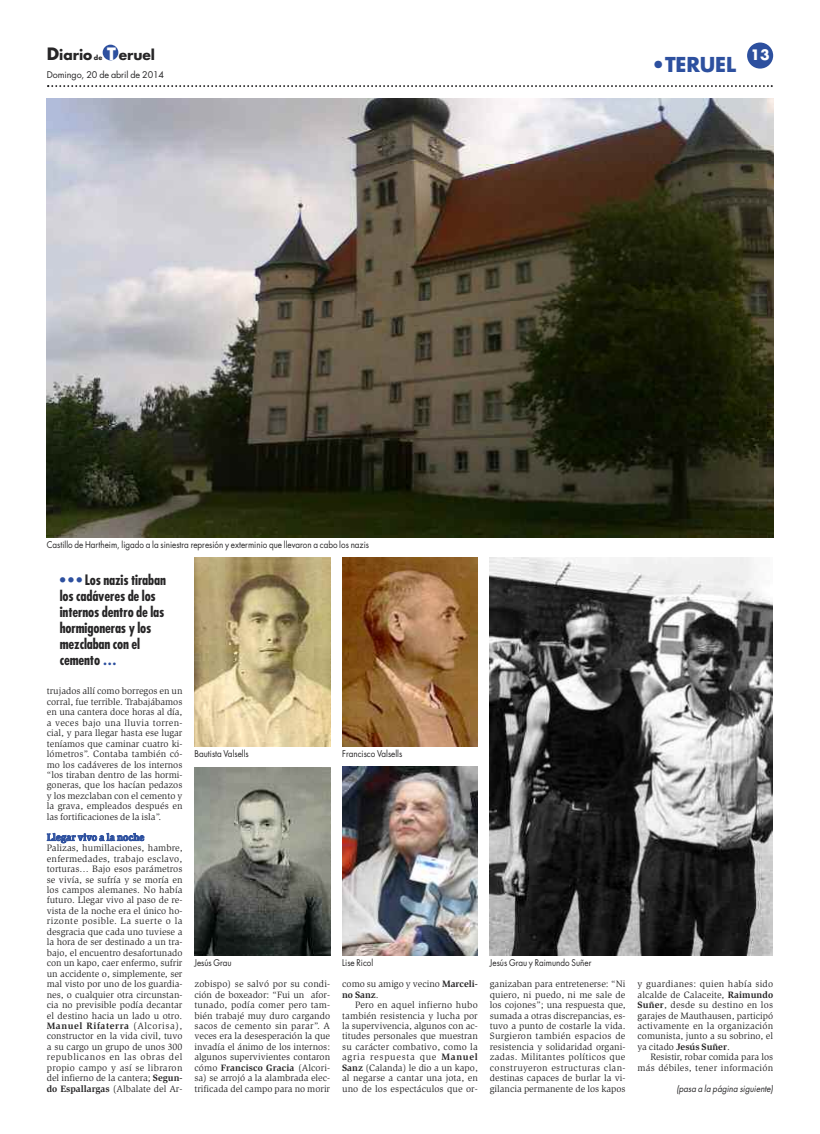
<style>
.page{position:relative;width:820px;height:1134px;background:#fff}
.page>*{position:absolute;margin:0;border:0;box-sizing:border-box;transform-origin:0 0}
.t1{font:700 20px "Futura";letter-spacing:-.01em;color:#2d509f}
.t2{font:700 condensed 14px/16px "Futura";letter-spacing:-.01em;color:#272627}
.t3{font:700 14px "Futura";color:#fff}
.t4{font:700 13.8px "Futura";color:#272627}
.t5{font:700 10px "Slimbach";color:#2d509f}
.t6{font:9.5px/10.5px "Slimbach";color:#272627;text-align:justify}
.t7{font:9.5px/10.5px "Slimbach";letter-spacing:.02em;color:#272627;text-align:right}
.t8{font:9px "Futura";color:#272627;scale:.9 1}
.t9{font:italic 9px "Futura";letter-spacing:.005em;color:#272627;scale:.9 1}
.t10{font:9px "Futura";color:#272627}
.s1{font-size:16.6px}
.s2{font-size:6.4px}
.s3{font-size:16.6px;color:#fff}
.s4{color:#2d509f}
.s5{font-weight:700}
</style>
<div class="page">
<div style="left:746px;top:43px;width:26px;height:26px;background:#2d509f;border-radius:50%"></div>
<div style="left:103px;top:45px;width:15px;height:15px;background:#2d509f;border-radius:50%"></div>
<svg style="left:47px;top:85px;width:725px;height:2px"></svg>
<img style="left:47px;top:98px;width:725px;height:439px">
<img style="left:194px;top:558px;width:136px;height:188px">
<img style="left:342px;top:558px;width:135px;height:188px">
<img style="left:194px;top:767px;width:136px;height:188px">
<img style="left:342px;top:767px;width:135px;height:188px">
<img style="left:489px;top:558px;width:283px;height:397px">
<h3 class="t4" style="left:47px;top:48px;width:110px"><span class="s1">D</span>iario <span class="s2">de</span> <span class="s3">T</span> eruel</h3>
<p class="t10" style="left:47px;top:71px;width:119px">Domingo, 20 de abril de 2014</p>
<p class="t8" style="left:47px;top:540px;width:359px">Castillo de Hartheim, ligado a la siniestra represión y exterminio que llevaron a cabo los nazis</p>
<h2 class="t2" style="left:60px;top:573px;width:108px"><span class="s4">• • •</span> Los nazis tiraban los cadáveres de los internos dentro de las hormigoneras y los mezclaban con el cemento <span class="s4">…</span></h2>
<h1 class="t1" style="left:651px;top:55px;width:86px">•TERUEL</h1>
<h2 class="t3" style="left:750px;top:48px;width:21px">13</h2>
<p class="t6" style="left:47px;top:686px;width:137px">trujados allí como borregos en un corral, fue terrible. Trabajábamos en una cantera doce horas al día, a veces bajo una lluvia torren&shy;cial, y para llegar hasta ese lugar teníamos que caminar cuatro ki&shy;lómetros”. Contaba también có&shy;mo los cadáveres de los internos “los tiraban dentro de las hormi&shy;goneras, que los hacían pedazos y los mezclaban con el cemento y la grava, empleados después en las fortificaciones de la isla”.</p>
<p class="t5" style="left:47px;top:833px;width:99px">Llegar vivo a la noche</p>
<p class="t6" style="left:47px;top:843px;width:137px">Palizas, humillaciones, hambre, enfermedades, trabajo esclavo, torturas… Bajo esos parámetros se vivía, se sufría y se moría en los campos alemanes. No había futuro. Llegar vivo al paso de re&shy;vista de la noche era el único ho&shy;rizonte posible. La suerte o la desgracia que cada uno tuviese a la hora de ser destinado a un tra&shy;bajo, el encuentro desafortunado con un kapo, caer enfermo, sufrir un accidente o, simplemente, ser mal visto por uno de los guardia&shy;nes, o cualquier otra circunstan&shy;cia no previsible podía decantar el destino hacia un lado u otro.<br><span class="s5">Manuel Rifaterra</span> (Alcorisa), constructor en la vida civil, tuvo a su cargo un grupo de unos 300 republicanos en las obras del propio campo y así se libraron del infierno de la cantera; <span class="s5">Segun&shy;do Espallargas</span> (Albalate del Ar-</p>
<p class="t8" style="left:194px;top:750px;width:62px">Bautista Valsells</p>
<p class="t8" style="left:342px;top:750px;width:68px">Francisco Valsells</p>
<p class="t8" style="left:194px;top:959px;width:43px">Jesús Grau</p>
<p class="t8" style="left:342px;top:959px;width:36px">Lise Ricol</p>
<p class="t8" style="left:489px;top:959px;width:114px">Jesús Grau y Raimundo Suñer</p>
<p class="t6" style="left:194px;top:979px;width:137px">zobispo) se salvó por su condi&shy;ción de boxeador: “Fui un afor&shy;tunado, podía comer pero tam&shy;bién trabajé muy duro cargando sacos de cemento sin parar”. A veces era la desesperación la que invadía el ánimo de los internos: algunos supervivientes contaron cómo <span class="s5">Francisco Gracia</span> (Alcori&shy;sa) se arrojó a la alambrada elec&shy;trificada del campo para no morir</p>
<p class="t6" style="left:342px;top:979px;width:137px">como su amigo y vecino <span class="s5">Marceli&shy;no Sanz</span>.</p>
<p class="t6" style="left:342px;top:1000px;width:137px;text-indent:13px">Pero en aquel infierno hubo también resistencia y lucha por la supervivencia, algunos con ac&shy;titudes personales que muestran su carácter combativo, como la agria respuesta que <span class="s5">Manuel Sanz</span> (Calanda) le dio a un kapo, al negarse a cantar una jota, en uno de los espectáculos que or-</p>
<p class="t6" style="left:489px;top:979px;width:137px">ganizaban para entretenerse: “Ni quiero, ni puedo, ni me sale de los cojones”; una respuesta que, sumada a otras discrepancias, es&shy;tuvo a punto de costarle la vida.<br>Surgieron también espacios de resistencia y solidaridad organi&shy;zadas. Militantes políticos que construyeron estructuras clan&shy;destinas capaces de burlar la vi&shy;gilancia permanente de los kapos</p>
<p class="t6" style="left:637px;top:979px;width:137px">y guardianes: quien había sido alcalde de Calaceite, <span class="s5">Raimundo Suñer</span>, desde su destino en los garajes de Mauthausen, participó activamente en la organización comunista, junto a su sobrino, el ya citado <span class="s5">Jesús Suñer</span>.</p>
<p class="t7" style="left:637px;top:1053px;width:137px">Resistir, robar comida para los más débiles, tener información</p>
<p class="t9" style="left:676px;top:1084px;width:109px">(pasa a la página siguiente)</p>
</div>
